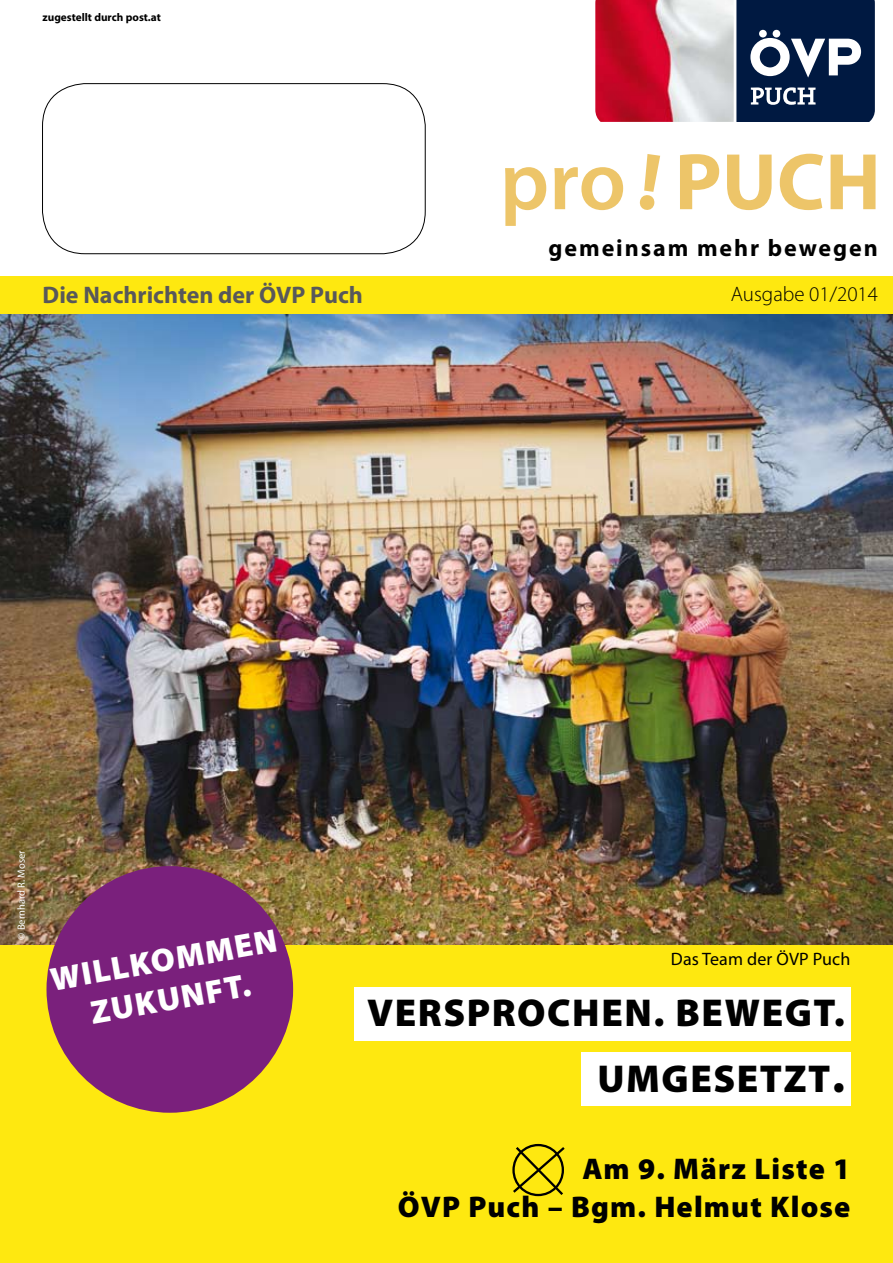
<style>
.page{position:relative;width:893px;height:1263px;background:#fff}
.page>*{position:absolute;margin:0;border:0;box-sizing:border-box;transform-origin:0 0}
.t1{font:900 39px/66.3px "Myriad Pro";letter-spacing:.04em;color:#000;text-align:right}
.t2{font:900 33px/39.6px "Myriad Pro";color:#fff;text-align:center}
.t3{font:900 30px "Myriad Pro";letter-spacing:.04em;color:#000}
.t4{font:700 24px "Myriad Pro";color:#58585a}
.t5{font:700 24px "Myriad Pro";letter-spacing:.08em;color:#000}
.t6{font:300 21px "Myriad Pro";color:#000}
.t7{font:18px "Myriad Pro";letter-spacing:.005em;color:#000}
.t8{font:700 11.25px "Myriad Pro";color:#000}
.t9{font:10.5px "Myriad Pro";color:#fff}
.s1{font-size:45px}
</style>
<div class="page">
<div style="left:0;top:944px;width:893px;height:319px;background:#fee810"></div>
<div style="left:0;top:276px;width:893px;height:43px;background:#fee810"></div>
<img style="left:595px;top:0;width:139px;height:122px">
<svg style="left:736px;top:0;width:139px;height:122px;background:#2a3f60"></svg>
<svg style="left:505px;top:167px;width:41px;height:59px"></svg>
<svg style="left:554px;top:167px;width:69px;height:43px"></svg>
<svg style="left:639px;top:154px;width:21px;height:56px"></svg>
<svg style="left:680px;top:154px;width:39px;height:55px"></svg>
<svg style="left:727px;top:155px;width:45px;height:55px"></svg>
<svg style="left:780px;top:154px;width:43px;height:56px"></svg>
<svg style="left:831px;top:155px;width:44px;height:54px"></svg>
<img style="left:0;top:315px;width:893px;height:629px">
<div style="left:47px;top:866px;width:246px;height:247px;background:#7a207c;border-radius:50%"></div>
<svg style="left:510px;top:1144px;width:57px;height:53px;background:#c8b70c"></svg>
<div style="left:354px;top:986px;width:496px;height:54px;background:#fff"></div>
<div style="left:581px;top:1052px;width:269px;height:54px;background:#fff"></div>
<div style="left:42px;top:83px;width:384px;height:171px;border:1px solid #000;border-radius:43px"></div>
<p class="t8" style="left:43px;top:10px;width:120px">zugestellt durch post.at</p>
<p class="t4" style="left:43px;top:279px;width:322px">Die Nachrichten der ÖVP Puch</p>
<p class="t5" style="left:549px;top:232px;width:331px">gemeinsam mehr bewegen</p>
<p class="t6" style="left:731px;top:282px;width:149px">Ausgabe 01/2014</p>
<p class="t9" style="left:15px;top:940px;width:91px;rotate:-90deg">© Bernhard R. Moser</p>
<p class="t2" style="left:47px;top:960px;width:231px;rotate:-10deg">WILLKOMMEN<br>ZUKUNFT.</p>
<p class="t7" style="left:671px;top:947px;width:181px">Das Team der ÖVP Puch</p>
<h1 class="t1" style="left:367px;top:980px;width:479px">VERSPROCHEN. BEWEGT.<br>UMGESETZT<span class="s1">.</span></h1>
<p class="t3" style="left:582px;top:1152px;width:270px">Am 9. März Liste 1</p>
<p class="t3" style="left:398px;top:1190px;width:454px">ÖVP Puch – Bgm. Helmut Klose</p>
</div>
